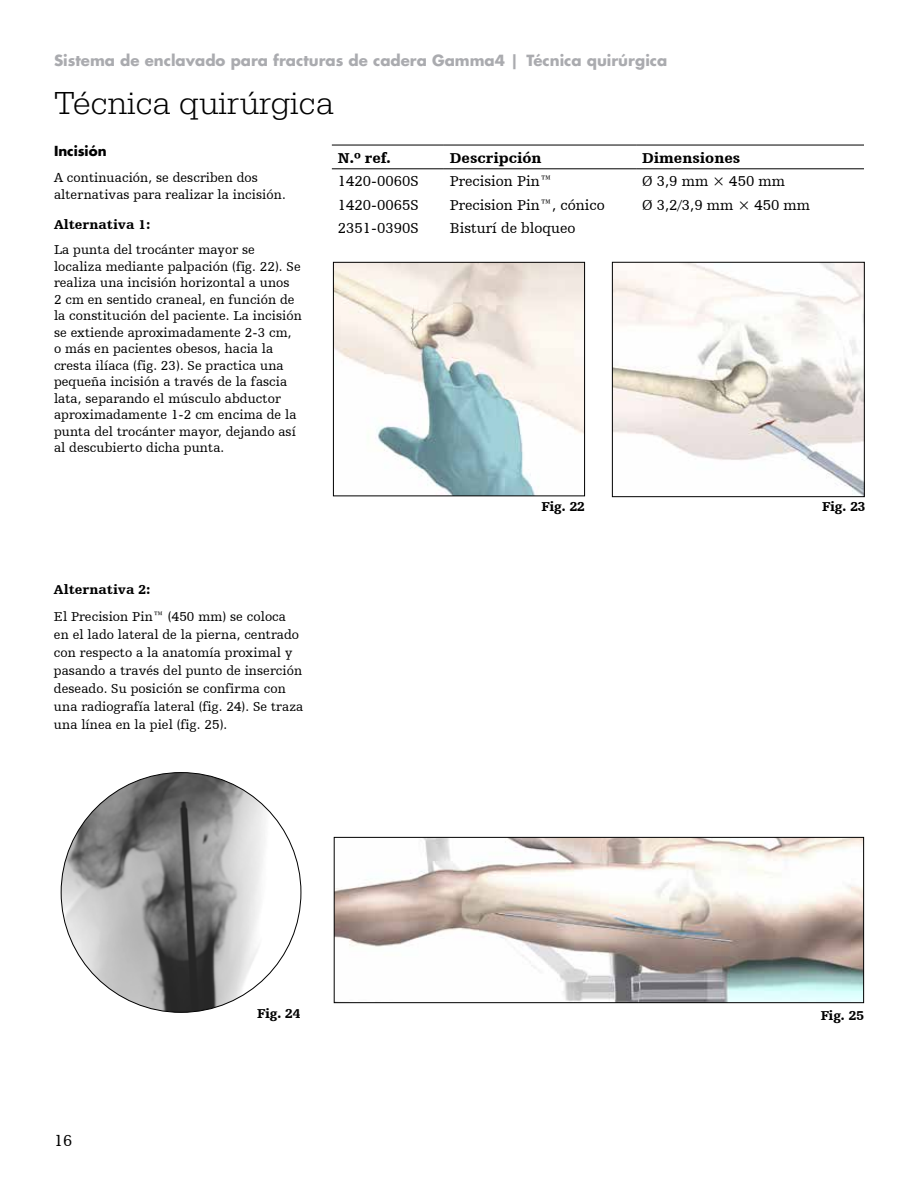
<style>
.page{position:relative;width:918px;height:1188px;background:#fff}
.page>*{position:absolute;margin:0;border:0;box-sizing:border-box;transform-origin:0 0}
.t1{font:300 33px "URW Egyptienne TOT";color:#000}
.t2{font:16.5px "Humanist Slabserif 712 BT";color:#000}
.t3{font:15px "Humanist Slabserif 712 BT";color:#000}
.t4{font:700 15px "Futura For Stryker";color:#aaabaf}
.t5{font:900 15px "Humanist Slabserif 712 BT";color:#000}
.t6{font:13.5px/16.5px "Humanist Slabserif 712 BT";letter-spacing:.005em;color:#000}
.t7{font:900 13.5px "Humanist Slabserif 712 BT";letter-spacing:.005em;color:#000}
.t8{font:700 13.5px "Futura For Stryker";color:#000}
</style>
<div class="page">
<img style="left:336px;top:839px;width:526px;height:162px">
<div style="left:334px;top:837px;width:530px;height:166px;border:1px solid #000"></div>
<img style="left:61px;top:773px;width:240px;height:239px;border-radius:120px">
<img style="left:335px;top:264px;width:248px;height:230px">
<div style="left:333px;top:262px;width:252px;height:234px;border:1px solid #000"></div>
<svg style="left:332px;top:168px;width:532px;height:1px"></svg>
<hr style="left:332px;top:169px;width:112px;height:1px;background:#000">
<hr style="left:444px;top:169px;width:192px;height:1px;background:#000">
<hr style="left:636px;top:169px;width:228px;height:1px;background:#000">
<hr style="left:332px;top:145px;width:112px;height:1px;background:#000">
<hr style="left:444px;top:145px;width:192px;height:1px;background:#000">
<hr style="left:636px;top:145px;width:228px;height:1px;background:#000">
<img style="left:614px;top:264px;width:249px;height:231px">
<div style="left:612px;top:262px;width:253px;height:235px;border:1px solid #000"></div>
<p class="t4" style="left:54px;top:51px;width:615px">Sistema de enclavado para fracturas de cadera Gamma4 | Técnica quirúrgica</p>
<h1 class="t1" style="left:54px;top:84px;width:281px">Técnica quirúrgica</h1>
<p class="t8" style="left:54px;top:142px;width:54px">Incisión</p>
<p class="t6" style="left:54px;top:169px;width:233px">A continuación, se describen dos alternativas para realizar la incisión.</p>
<p class="t7" style="left:54px;top:216px;width:98px">Alternativa 1:</p>
<p class="t6" style="left:54px;top:241px;width:249px">La punta del trocánter mayor se localiza mediante palpación (fig. 22). Se realiza una incisión horizontal a unos<br>2 cm en sentido craneal, en función de la constitución del paciente. La incisión se extiende aproximadamente 2-3 cm, o más en pacientes obesos, hacia la cresta ilíaca (fig. 23). Se practica una pequeña incisión a través de la fascia lata, separando el músculo abductor aproximadamente 1-2 cm encima de la punta del trocánter mayor, dejando así al descubierto dicha punta.</p>
<p class="t5" style="left:338px;top:148px;width:54px">N.º ref.</p>
<p class="t5" style="left:450px;top:148px;width:93px">Descripción</p>
<p class="t5" style="left:642px;top:148px;width:100px">Dimensiones</p>
<p class="t3" style="left:338px;top:172px;width:82px">1420-0060S</p>
<p class="t3" style="left:450px;top:172px;width:104px">Precision Pin™</p>
<p class="t3" style="left:642px;top:172px;width:145px">Ø 3,9 mm × 450 mm</p>
<p class="t3" style="left:338px;top:196px;width:82px">1420-0065S</p>
<p class="t3" style="left:450px;top:196px;width:156px">Precision Pin™, cónico</p>
<p class="t3" style="left:642px;top:196px;width:170px">Ø 3,2/3,9 mm × 450 mm</p>
<p class="t3" style="left:338px;top:219px;width:82px">2351-0390S</p>
<p class="t3" style="left:450px;top:219px;width:127px">Bisturí de bloqueo</p>
<p class="t7" style="left:54px;top:581px;width:98px">Alternativa 2:</p>
<p class="t6" style="left:54px;top:607px;width:251px;line-height:18px">El Precision Pin™ (450 mm) se coloca en el lado lateral de la pierna, centrado con respecto a la anatomía proximal y pasando a través del punto de inserción deseado. Su posición se confirma con una radiografía lateral (fig. 24). Se traza una línea en la piel (fig. 25).</p>
<p class="t7" style="left:542px;top:498px;width:45px">Fig. 22</p>
<p class="t7" style="left:822px;top:498px;width:45px">Fig. 23</p>
<p class="t2" style="left:54px;top:1131px;width:20px">16</p>
<p class="t7" style="left:257px;top:1005px;width:45px">Fig. 24</p>
<p class="t7" style="left:821px;top:1007px;width:45px">Fig. 25</p>
</div>
